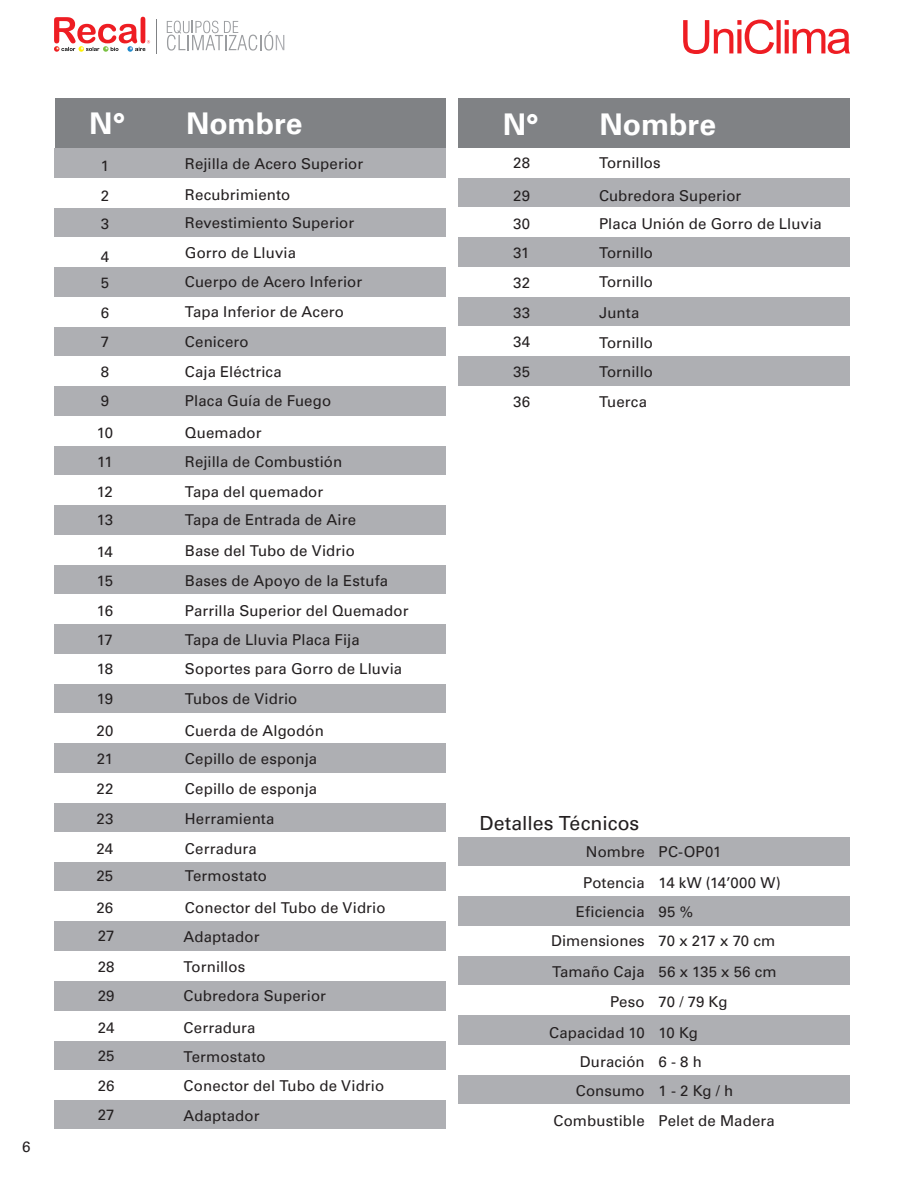
<style>
.page{position:relative;width:918px;height:1188px;background:#fff}
.page>*{position:absolute;margin:0;border:0;box-sizing:border-box;transform-origin:0 0}
.t1{font:700 30px "Univers";color:#fff}
.t2{font:19.5px "Univers";letter-spacing:.005em;color:#231f20}
.t3{font:15px/29.4px "Univers";letter-spacing:.005em;color:#231f20}
</style>
<div class="page">
<div style="left:55px;top:99px;width:391px;height:49px;background:#808285"></div>
<div style="left:54px;top:148px;width:392px;height:30px;background:#aeafb3"></div>
<div style="left:54px;top:207px;width:392px;height:30px;background:#aeafb3"></div>
<div style="left:458px;top:178px;width:392px;height:29px;background:#aeafb3"></div>
<div style="left:54px;top:267px;width:392px;height:30px;background:#aeafb3"></div>
<div style="left:458px;top:237px;width:392px;height:30px;background:#aeafb3"></div>
<div style="left:54px;top:327px;width:392px;height:29px;background:#aeafb3"></div>
<div style="left:458px;top:297px;width:392px;height:30px;background:#aeafb3"></div>
<div style="left:54px;top:386px;width:392px;height:30px;background:#aeafb3"></div>
<div style="left:458px;top:356px;width:392px;height:30px;background:#aeafb3"></div>
<div style="left:54px;top:446px;width:392px;height:29px;background:#aeafb3"></div>
<div style="left:54px;top:505px;width:392px;height:30px;background:#aeafb3"></div>
<div style="left:54px;top:565px;width:392px;height:29px;background:#aeafb3"></div>
<div style="left:54px;top:684px;width:392px;height:29px;background:#aeafb3"></div>
<div style="left:54px;top:802px;width:392px;height:30px;background:#aeafb3"></div>
<div style="left:458px;top:837px;width:392px;height:29px;background:#aeafb3"></div>
<div style="left:54px;top:921px;width:392px;height:30px;background:#aeafb3"></div>
<div style="left:458px;top:956px;width:392px;height:30px;background:#aeafb3"></div>
<div style="left:54px;top:1040px;width:392px;height:30px;background:#aeafb3"></div>
<div style="left:458px;top:1074px;width:392px;height:30px;background:#aeafb3"></div>
<div style="left:54px;top:624px;width:392px;height:30px;background:#aeafb3"></div>
<div style="left:54px;top:743px;width:392px;height:30px;background:#aeafb3"></div>
<div style="left:54px;top:862px;width:392px;height:29px;background:#aeafb3"></div>
<div style="left:458px;top:896px;width:392px;height:30px;background:#aeafb3"></div>
<div style="left:54px;top:981px;width:392px;height:30px;background:#aeafb3"></div>
<div style="left:458px;top:1015px;width:392px;height:30px;background:#aeafb3"></div>
<div style="left:54px;top:1100px;width:392px;height:29px;background:#aeafb3"></div>
<div style="left:54px;top:773px;width:392px;height:30px;background:#fff"></div>
<div style="left:458px;top:1045px;width:392px;height:30px;background:#fff"></div>
<div style="left:458px;top:99px;width:392px;height:49px;background:#808285"></div>
<svg style="left:683px;top:20px;width:167px;height:34px"></svg>
<svg style="left:167px;top:21px;width:117px;height:30px"></svg>
<hr style="left:156px;top:19px;width:1px;height:34px;background:#808285">
<svg style="left:54px;top:17px;width:96px;height:35px"></svg>
<p class="t3" style="left:22px;top:1132px;width:10px">6</p>
<h1 class="t1" style="left:89px;top:106px;width:37px">N°</h1>
<h1 class="t1" style="left:186px;top:106px;width:118px">Nombre</h1>
<p class="t3" style="left:185px;top:148px;width:180px;line-height:30.6px">Rejilla de Acero Superior<br>Recubrimiento</p>
<p class="t3" style="left:185px;top:207px;width:171px;line-height:30.6px">Revestimiento Superior<br>Gorro de Lluvia</p>
<p class="t3" style="left:185px;top:267px;width:179px">Cuerpo de Acero Inferior<br>Tapa Inferior de Acero<br>Cenicero<br>Caja Eléctrica<br>Placa Guía de Fuego</p>
<p class="t3" style="left:185px;top:418px;width:78px">Quemador</p>
<p class="t3" style="left:101px;top:150px;width:10px;line-height:30px">1<br>2</p>
<p class="t3" style="left:101px;top:207px;width:10px;line-height:32.7px">3<br>4</p>
<p class="t3" style="left:101px;top:268px;width:10px;text-align:justify">5<br>6<br>7<br>8<br>9</p>
<p class="t3" style="left:97px;top:418px;width:18px">10</p>
<p class="t3" style="left:97px;top:447px;width:17px">11</p>
<p class="t3" style="left:185px;top:447px;width:159px">Rejilla de Combustión</p>
<p class="t3" style="left:97px;top:477px;width:17px">12</p>
<p class="t3" style="left:185px;top:477px;width:140px">Tapa del quemador</p>
<p class="t3" style="left:97px;top:505px;width:18px">13</p>
<p class="t3" style="left:185px;top:505px;width:173px">Tapa de Entrada de Aire</p>
<p class="t3" style="left:97px;top:537px;width:18px">14</p>
<p class="t3" style="left:185px;top:536px;width:171px">Base del Tubo de Vidrio</p>
<p class="t3" style="left:97px;top:566px;width:18px">15</p>
<p class="t3" style="left:185px;top:566px;width:205px">Bases de Apoyo de la Estufa</p>
<p class="t3" style="left:97px;top:596px;width:18px">16</p>
<p class="t3" style="left:185px;top:596px;width:225px">Parrilla Superior del Quemador</p>
<p class="t3" style="left:97px;top:625px;width:18px">17</p>
<p class="t3" style="left:185px;top:625px;width:176px">Tapa de Lluvia Placa Fija</p>
<p class="t3" style="left:97px;top:654px;width:18px">18</p>
<p class="t3" style="left:185px;top:654px;width:219px">Soportes para Gorro de Lluvia</p>
<p class="t3" style="left:97px;top:684px;width:18px">19</p>
<p class="t3" style="left:185px;top:684px;width:114px">Tubos de Vidrio</p>
<p class="t3" style="left:97px;top:716px;width:18px">20</p>
<p class="t3" style="left:185px;top:716px;width:141px">Cuerda de Algodón</p>
<p class="t3" style="left:97px;top:744px;width:18px">21</p>
<p class="t3" style="left:185px;top:744px;width:134px">Cepillo de esponja</p>
<p class="t3" style="left:97px;top:774px;width:18px">22</p>
<p class="t3" style="left:185px;top:774px;width:134px">Cepillo de esponja</p>
<p class="t3" style="left:97px;top:804px;width:18px">23</p>
<p class="t3" style="left:185px;top:804px;width:91px">Herramienta</p>
<p class="t3" style="left:97px;top:834px;width:18px">24</p>
<p class="t3" style="left:185px;top:834px;width:73px">Cerradura</p>
<p class="t3" style="left:97px;top:861px;width:18px">25</p>
<p class="t3" style="left:185px;top:861px;width:84px">Termostato</p>
<p class="t3" style="left:97px;top:893px;width:18px">26</p>
<p class="t3" style="left:185px;top:893px;width:202px">Conector del Tubo de Vidrio</p>
<p class="t3" style="left:98px;top:921px;width:18px">27</p>
<p class="t3" style="left:184px;top:922px;width:78px">Adaptador</p>
<p class="t3" style="left:98px;top:952px;width:18px">28</p>
<p class="t3" style="left:184px;top:952px;width:63px">Tornillos</p>
<p class="t3" style="left:98px;top:981px;width:18px">29</p>
<p class="t3" style="left:184px;top:981px;width:144px">Cubredora Superior</p>
<p class="t3" style="left:98px;top:1013px;width:18px">24</p>
<p class="t3" style="left:184px;top:1013px;width:73px">Cerradura</p>
<p class="t3" style="left:98px;top:1041px;width:18px">25</p>
<p class="t3" style="left:184px;top:1042px;width:84px">Termostato</p>
<p class="t3" style="left:98px;top:1071px;width:18px">26</p>
<p class="t3" style="left:184px;top:1071px;width:202px">Conector del Tubo de Vidrio</p>
<p class="t3" style="left:98px;top:1100px;width:18px">27</p>
<p class="t3" style="left:184px;top:1101px;width:78px">Adaptador</p>
<h1 class="t1" style="left:503px;top:106px;width:37px">N°</h1>
<h1 class="t1" style="left:599px;top:106px;width:118px">Nombre</h1>
<p class="t3" style="left:513px;top:148px;width:18px">28</p>
<p class="t3" style="left:599px;top:148px;width:63px">Tornillos</p>
<p class="t3" style="left:513px;top:181px;width:18px">29</p>
<p class="t3" style="left:599px;top:181px;width:144px">Cubredora Superior</p>
<p class="t3" style="left:513px;top:209px;width:19px">30</p>
<p class="t3" style="left:599px;top:209px;width:224px">Placa Unión de Gorro de Lluvia</p>
<p class="t3" style="left:513px;top:238px;width:18px">31</p>
<p class="t3" style="left:513px;top:268px;width:18px">32</p>
<p class="t3" style="left:599px;top:238px;width:56px">Tornillo<br>Tornillo</p>
<p class="t3" style="left:513px;top:298px;width:19px">33</p>
<p class="t3" style="left:599px;top:298px;width:42px">Junta</p>
<p class="t3" style="left:513px;top:327px;width:19px">34</p>
<p class="t3" style="left:599px;top:328px;width:56px">Tornillo</p>
<p class="t3" style="left:513px;top:357px;width:18px">35</p>
<p class="t3" style="left:599px;top:357px;width:56px">Tornillo</p>
<p class="t3" style="left:513px;top:387px;width:18px">36</p>
<p class="t3" style="left:599px;top:387px;width:50px">Tuerca</p>
<h2 class="t2" style="left:480px;top:811px;width:161px">Detalles Técnicos</h2>
<p class="t3" style="left:586px;top:837px;width:137px">Nombre PC-OP01</p>
<p class="t3" style="left:576px;top:868px;width:206px;text-indent:7px">Potencia 14 kW (14’000 W)<br>Eficiencia 95 %</p>
<p class="t3" style="left:551px;top:926px;width:226px">Dimensiones 70 x 217 x 70 cm</p>
<p class="t3" style="left:552px;top:957px;width:226px">Tamaño Caja 56 x 135 x 56 cm</p>
<p class="t3" style="left:610px;top:987px;width:119px">Peso 70 / 79 Kg</p>
<p class="t3" style="left:549px;top:1018px;width:150px">Capacidad 10 10 Kg</p>
<p class="t3" style="left:580px;top:1047px;width:124px">Duración 6 - 8 h</p>
<p class="t3" style="left:553px;top:1076px;width:93px;line-height:30.2px;text-align:right">Consumo<br>Combustible</p>
<p class="t3" style="left:659px;top:1076px;width:118px;line-height:29.8px">1 - 2 Kg / h<br>Pelet de Madera</p>
</div>
